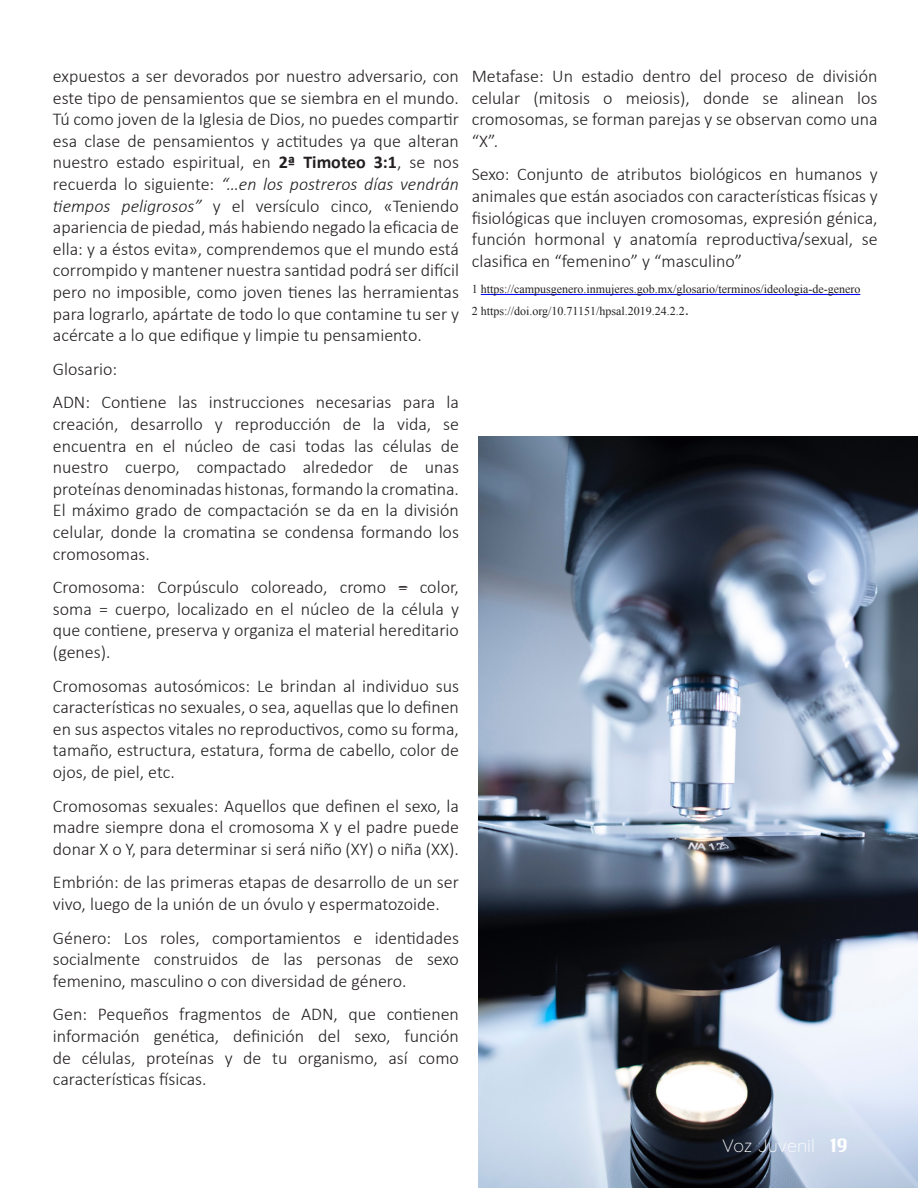
<style>
.page{position:relative;width:918px;height:1188px;background:#fff}
.page>*{position:absolute;margin:0;border:0;box-sizing:border-box;transform-origin:0 0}
.t1{font:300 18px/21.6px "Calibri";color:#231f20;text-align:justify}
.t2{font:300 18px "Quicksand";color:#fff}
.t3{font:12px "Times New Roman";color:#231f20}
.s1{font-weight:700}
.s2{font-style:italic}
.s3{font-family:"Calibri";font-weight:300;font-size:18px}
.s4{font-family:"Krungthep";font-weight:400;color:#000}
</style>
<div class="page">
<img style="left:478px;top:436px;width:440px;height:752px">
<hr style="left:481px;top:294px;width:379px;height:1px;background:#00f">
<p class="t1" style="left:53px;top:65px;width:408px">expuestos a ser devorados por nuestro adversario, con este tipo de pensamientos que se siembra en el mundo.<br>Tú como joven de la Iglesia de Dios, no puedes compartir esa clase de pensamientos y actitudes ya que alteran nuestro estado espiritual, en <span class="s1">2ª Timoteo 3:1</span>, se nos recuerda lo siguiente: <span class="s2">“…en los postreros días vendrán tiempos peligrosos”</span> y el versículo cinco, «Teniendo apariencia de piedad, más habiendo negado la eficacia de ella: y a éstos evita», comprendemos que el mundo está corrompido y mantener nuestra santidad podrá ser difícil pero no imposible, como joven tienes las herramientas para lograrlo, apártate de todo lo que contamine tu ser y acércate a lo que edifique y limpie tu pensamiento.</p>
<p class="t1" style="left:53px;top:358px;width:66px">Glosario:</p>
<p class="t1" style="left:53px;top:391px;width:408px">ADN: Contiene las instrucciones necesarias para la creación, desarrollo y reproducción de la vida, se encuentra en el núcleo de casi todas las células de nuestro cuerpo, compactado alrededor de unas proteínas denominadas histonas, formando la cromatina.<br>El máximo grado de compactación se da en la división celular, donde la cromatina se condensa formando los cromosomas.</p>
<p class="t1" style="left:53px;top:576px;width:408px">Cromosoma: Corpúsculo coloreado, cromo = color, soma = cuerpo, localizado en el núcleo de la célula y que contiene, preserva y organiza el material hereditario (genes).</p>
<p class="t1" style="left:53px;top:675px;width:408px">Cromosomas autosómicos: Le brindan al individuo sus características no sexuales, o sea, aquellas que lo definen en sus aspectos vitales no reproductivos, como su forma, tamaño, estructura, estatura, forma de cabello, color de ojos, de piel, etc.</p>
<p class="t1" style="left:53px;top:795px;width:408px">Cromosomas sexuales: Aquellos que definen el sexo, la madre siempre dona el cromosoma X y el padre puede donar X o Y, para determinar si será niño (XY) o niña (XX).</p>
<p class="t1" style="left:53px;top:871px;width:408px">Embrión: de las primeras etapas de desarrollo de un ser vivo, luego de la unión de un óvulo y espermatozoide.</p>
<p class="t1" style="left:53px;top:927px;width:408px">Género: Los roles, comportamientos e identidades socialmente construidos de las personas de sexo femenino, masculino o con diversidad de género.</p>
<p class="t1" style="left:53px;top:1003px;width:408px">Gen: Pequeños fragmentos de ADN, que contienen información genética, definición del sexo, función de células, proteínas y de tu organismo, así como características físicas.</p>
<p class="t1" style="left:472px;top:65px;width:407px">Metafase: Un estadio dentro del proceso de división celular (mitosis o meiosis), donde se alinean los cromosomas, se forman parejas y se observan como una “X”.</p>
<p class="t1" style="left:472px;top:163px;width:407px">Sexo: Conjunto de atributos biológicos en humanos y animales que están asociados con características físicas y fisiológicas que incluyen cromosomas, expresión génica, función hormonal y anatomía reproductiva/sexual, se clasifica en “femenino” y “masculino”</p>
<p class="t3" style="left:472px;top:281px;width:390px">1 https://campusgenero.inmujeres.gob.mx/glosario/terminos/ideologia-de-genero</p>
<p class="t3" style="left:472px;top:303px;width:219px">2 https://doi.org/10.71151/hpsal.2019.24.2.2<span class="s3">.</span></p>
<p class="t2" style="left:722px;top:1132px;width:128px">Voz Juvenil <span class="s4">19</span></p>
</div>
